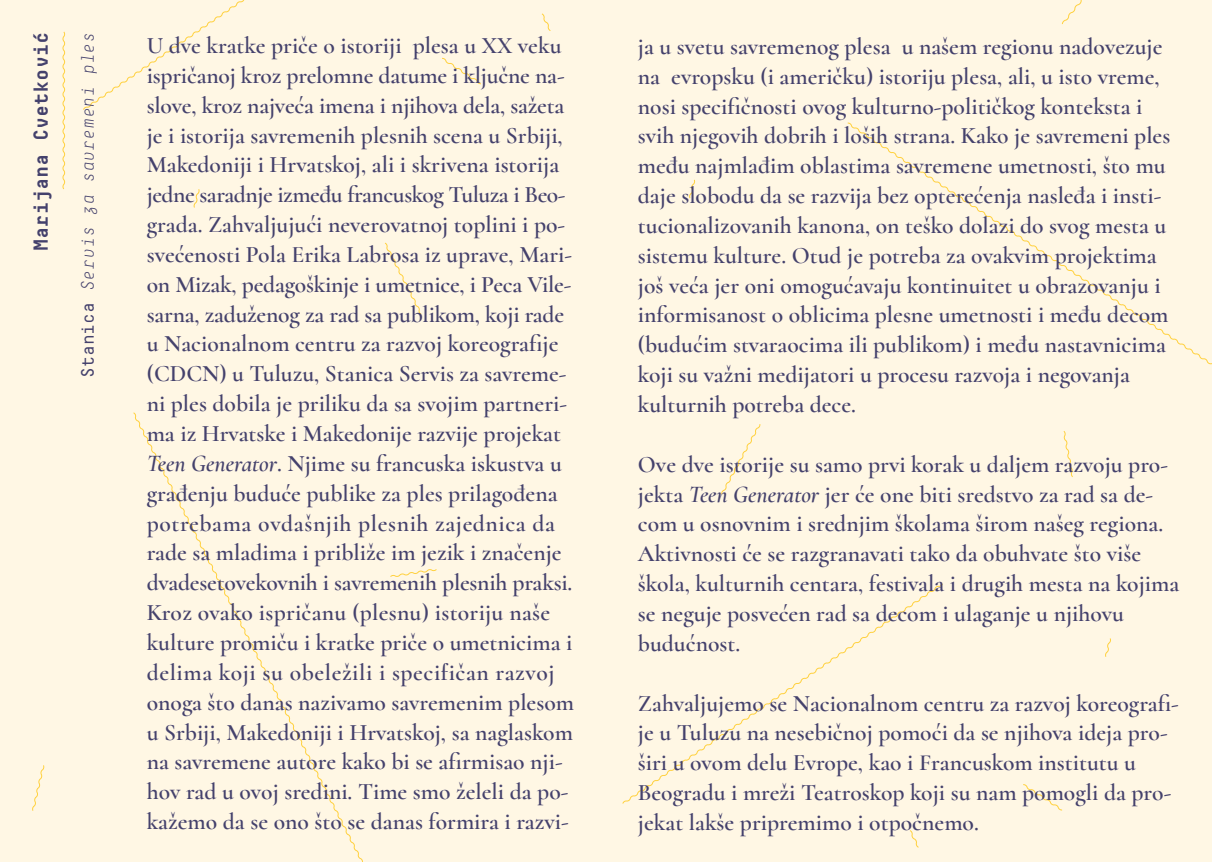
<style>
.page{position:relative;width:1212px;height:862px;background:#fff}
.page>*{position:absolute;margin:0;border:0;box-sizing:border-box;transform-origin:0 0}
.t1{font:600 23.62px/29.9px "Cormorant";color:#44416c}
.t2{font:700 20.25px "Decima Mono X";color:#44416c}
.t3{font:italic 300 18px "Decima Mono X";color:#44416c}
.s1{font-weight:400;font-style:normal}
.s2{font-style:italic}
</style>
<div class="page">
<div style="left:0;top:0;width:1212px;height:861px;background:#fff7e4"></div>
<svg style="left:83px;top:0;width:162px;height:110px"></svg>
<svg style="left:385px;top:242px;width:37px;height:73px"></svg>
<svg style="left:32px;top:765px;width:13px;height:46px"></svg>
<svg style="left:194px;top:189px;width:6px;height:19px"></svg>
<svg style="left:689px;top:179px;width:6px;height:20px"></svg>
<svg style="left:390px;top:569px;width:47px;height:8px"></svg>
<svg style="left:442px;top:58px;width:39px;height:26px"></svg>
<svg style="left:1023px;top:784px;width:39px;height:26px"></svg>
<svg style="left:1063px;top:431px;width:10px;height:46px"></svg>
<svg style="left:1062px;top:0;width:20px;height:25px"></svg>
<svg style="left:721px;top:424px;width:39px;height:70px"></svg>
<svg style="left:622px;top:583px;width:321px;height:220px"></svg>
<svg style="left:133px;top:412px;width:230px;height:449px"></svg>
<svg style="left:847px;top:123px;width:365px;height:242px"></svg>
<svg style="left:62px;top:31px;width:4px;height:159px"></svg>
<svg style="left:541px;top:13px;width:10px;height:18px"></svg>
<svg style="left:910px;top:830px;width:9px;height:17px"></svg>
<svg style="left:1105px;top:638px;width:6px;height:19px"></svg>
<p class="t2" style="left:29px;top:251px;width:220px;rotate:-90deg">Marijana Cvetković</p>
<p class="t3" style="left:77px;top:377px;width:347px;rotate:-90deg"><span class="s1">Stanica</span> Servis za savremeni ples</p>
<p class="t1" style="left:147px;top:30px;width:429px">U dve kratke priče o istoriji plesa u XX veku ispričanoj kroz prelomne datume i ključne na&shy;slove, kroz najveća imena i njihova dela, sažeta je i istorija savremenih plesnih scena u Srbiji, Makedoniji i Hrvatskoj, ali i skrivena istorija jedne saradnje između francuskog Tuluza i Beo&shy;grada. Zahvaljujući neverovatnoj toplini i po&shy;svećenosti Pola Erika Labrosa iz uprave, Mari&shy;on Mizak, pedagoškinje i umetnice, i Peca Vile&shy;sarna, zaduženog za rad sa publikom, koji rade u Nacionalnom centru za razvoj koreografije (CDCN) u Tuluzu, Stanica Servis za savreme&shy;ni ples dobila je priliku da sa svojim partneri&shy;ma iz Hrvatske i Makedonije razvije projekat <span class="s2">Teen Generator</span>. Njime su francuska iskustva u građenju buduće publike za ples prilagođena potrebama ovdašnjih plesnih zajednica da rade sa mladima i približe im jezik i značenje dvadesetovekovnih i savremenih plesnih praksi.<br>Kroz ovako ispričanu (plesnu) istoriju naše kulture promiču i kratke priče o umetnicima i delima koji su obeležili i specifičan razvoj onoga što danas nazivamo savremenim plesom u Srbiji, Makedoniji i Hrvatskoj, sa naglaskom na savremene autore kako bi se afirmisao nji&shy;hov rad u ovoj sredini. Time smo želeli da po&shy;kažemo da se ono što se danas formira i razvi-</p>
<p class="t1" style="left:638px;top:31px;width:534px">ja u svetu savremenog plesa u našem regionu nadovezuje na evropsku (i američku) istoriju plesa, ali, u isto vreme, nosi specifičnosti ovog kulturno-političkog konteksta i svih njegovih dobrih i loših strana. Kako je savremeni ples među najmlađim oblastima savremene umetnosti, što mu daje slobodu da se razvija bez opterećenja nasleđa i insti&shy;tucionalizovanih kanona, on teško dolazi do svog mesta u sistemu kulture. Otud je potreba za ovakvim projektima još veća jer oni omogućavaju kontinuitet u obrazovanju i informisanost o oblicima plesne umetnosti i među decom (budućim stvaraocima ili publikom) i među nastavnicima koji su važni medijatori u procesu razvoja i negovanja kulturnih potreba dece.</p>
<p class="t1" style="left:638px;top:449px;width:543px">Ove dve istorije su samo prvi korak u daljem razvoju pro&shy;jekta <span class="s2">Teen Generator</span> jer će one biti sredstvo za rad sa de&shy;com u osnovnim i srednjim školama širom našeg regiona.<br>Aktivnosti će se razgranavati tako da obuhvate što više škola, kulturnih centara, festivala i drugih mesta na kojima se neguje posvećen rad sa decom i ulaganje u njihovu budućnost.</p>
<p class="t1" style="left:638px;top:687px;width:542px">Zahvaljujemo se Nacionalnom centru za razvoj koreografi&shy;je u Tuluzu na nesebičnoj pomoći da se njihova ideja pro&shy;širi u ovom delu Evrope, kao i Francuskom institutu u Beogradu i mreži Teatroskop koji su nam pomogli da pro&shy;jekat lakše pripremimo i otpočnemo.</p>
</div>
